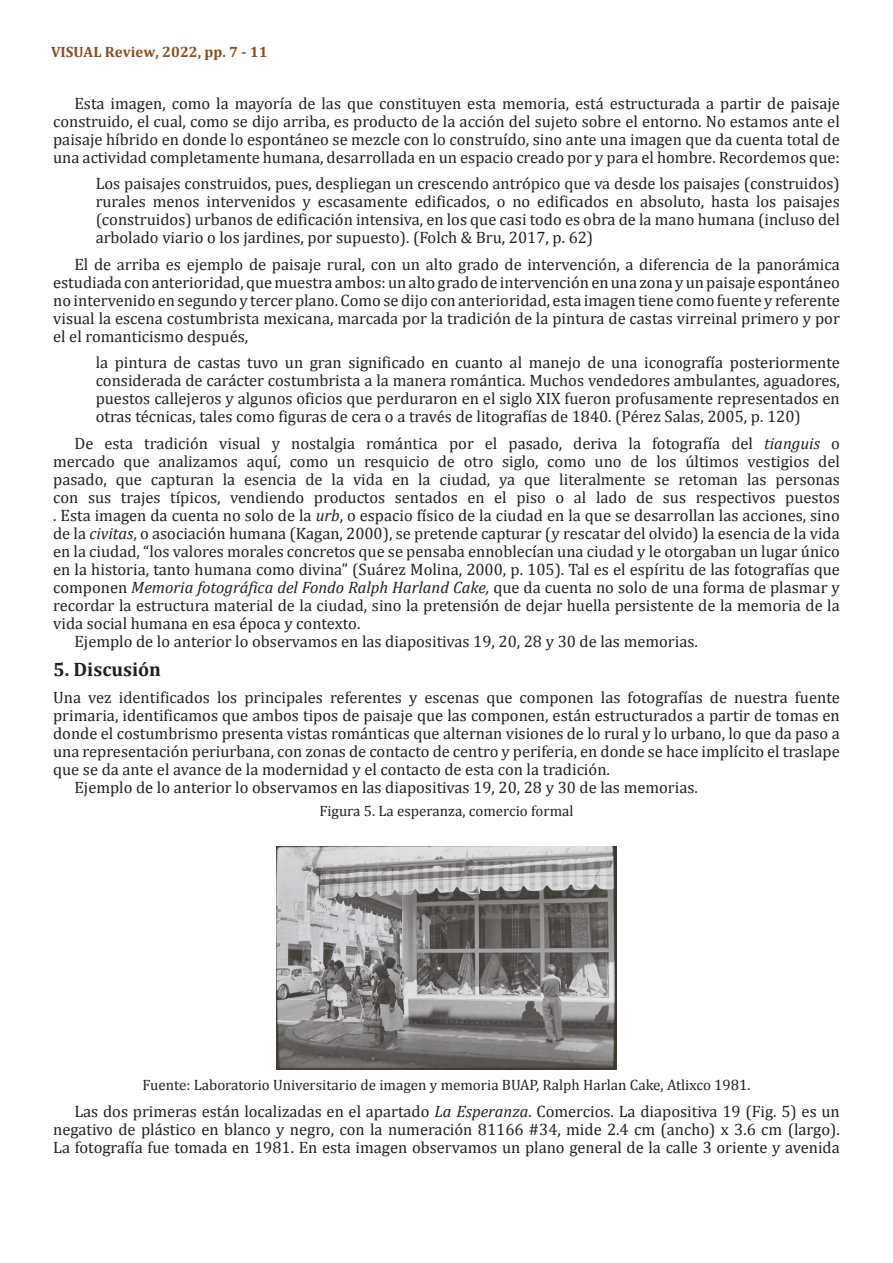
<style>
.page{position:relative;width:893px;height:1263px;background:#fff}
.page>*{position:absolute;margin:0;border:0;box-sizing:border-box;transform-origin:0 0}
.Titulo_1{font:700 19.5px "Cambria";color:#231f20}
.Parrafos-siguientes{font:16.5px/18px "Cambria";color:#231f20;text-align:justify}
.Citas{font:16.5px/18px "Cambria";color:#231f20;text-align:justify}
.Parrafo-Arranque{font:16.5px/18px "Cambria";color:#231f20;text-align:justify}
.Fuente-Tablas{font:15px "Cambria";color:#231f20}
.Parrafos-siguientes-2{font:700 15px "Cambria";color:#845022}
.s1{font-style:italic}
</style>
<div class="page">
<img style="left:276px;top:846px;width:341px;height:223px">
<p class="Parrafos-siguientes-2" style="left:51px;top:41px;width:218px">VISUAL Review, 2022, pp. 7 - 11</p>
<p class="Parrafos-siguientes" style="left:53px;top:94px;width:788px;text-indent:21px">Esta imagen, como la mayoría de las que constituyen esta memoria, está estructurada a partir de paisaje construido, el cual, como se dijo arriba, es producto de la acción del sujeto sobre el entorno. No estamos ante el paisaje híbrido en donde lo espontáneo se mezcle con lo construído, sino ante una imagen que da cuenta total de una actividad completamente humana, desarrollada en un espacio creado por y para el hombre. Recordemos que:</p>
<p class="Citas" style="left:96px;top:174px;width:746px">Los paisajes construidos, pues, despliegan un crescendo antrópico que va desde los paisajes (construidos) rurales menos intervenidos y escasamente edificados, o no edificados en absoluto, hasta los paisajes (construidos) urbanos de edificación intensiva, en los que casi todo es obra de la mano humana (incluso del arbolado viario o los jardines, por supuesto). (Folch &amp; Bru, 2017, p. 62)</p>
<p class="Parrafos-siguientes" style="left:53px;top:255px;width:788px;text-indent:21px">El de arriba es ejemplo de paisaje rural, con un alto grado de intervención, a diferencia de la panorámica estudiada con anterioridad, que muestra ambos: un alto grado de intervención en una zona y un paisaje espontáneo no intervenido en segundo y tercer plano. Como se dijo con anterioridad, esta imagen tiene como fuente y referente visual la escena costumbrista mexicana, marcada por la tradición de la pintura de castas virreinal primero y por el el romanticismo después,</p>
<p class="Citas" style="left:96px;top:353px;width:746px">la pintura de castas tuvo un gran significado en cuanto al manejo de una iconografía posteriormente considerada de carácter costumbrista a la manera romántica. Muchos vendedores ambulantes, aguadores, puestos callejeros y algunos oficios que perduraron en el siglo XIX fueron profusamente representados en otras técnicas, tales como figuras de cera o a través de litografías de 1840. (Pérez Salas, 2005, p. 120)</p>
<p class="Parrafos-siguientes" style="left:53px;top:434px;width:788px;text-indent:21px">De esta tradición visual y nostalgia romántica por el pasado, deriva la fotografía del <span class="s1">tianguis</span> o mercado que analizamos aquí, como un resquicio de otro siglo, como uno de los últimos vestigios del pasado, que capturan la esencia de la vida en la ciudad, ya que literalmente se retoman las personas con sus trajes típicos, vendiendo productos sentados en el piso o al lado de sus respectivos puestos . Esta imagen da cuenta no solo de la <span class="s1">urb</span>, o espacio físico de la ciudad en la que se desarrollan las acciones, sino de la <span class="s1">civitas</span>, o asociación humana (Kagan, 2000), se pretende capturar (y rescatar del olvido) la esencia de la vida en la ciudad, “los valores morales concretos que se pensaba ennoblecían una ciudad y le otorgaban un lugar único en la historia, tanto humana como divina” (Suárez Molina, 2000, p. 105). Tal es el espíritu de las fotografías que componen <span class="s1">Memoria fotográfica del Fondo Ralph Harland Cake,</span> que da cuenta no solo de una forma de plasmar y recordar la estructura material de la ciudad, sino la pretensión de dejar huella persistente de la memoria de la vida social humana en esa época y contexto.</p>
<p class="Parrafos-siguientes" style="left:74px;top:632px;width:625px">Ejemplo de lo anterior lo observamos en las diapositivas 19, 20, 28 y 30 de las memorias.</p>
<p class="Titulo_1" style="left:53px;top:656px;width:109px">5. Discusión</p>
<p class="Parrafo-Arranque" style="left:53px;top:688px;width:788px">Una vez identificados los principales referentes y escenas que componen las fotografías de nuestra fuente primaria, identificamos que ambos tipos de paisaje que las componen, están estructurados a partir de tomas en donde el costumbrismo presenta vistas románticas que alternan visiones de lo rural y lo urbano, lo que da paso a una representación periurbana, con zonas de contacto de centro y periferia, en donde se hace implícito el traslape que se da ante el avance de la modernidad y el contacto de esta con la tradición.</p>
<p class="Parrafos-siguientes" style="left:74px;top:778px;width:625px">Ejemplo de lo anterior lo observamos en las diapositivas 19, 20, 28 y 30 de las memorias.</p>
<p class="Fuente-Tablas" style="left:319px;top:802px;width:256px">Figura 5. La esperanza, comercio formal</p>
<p class="Fuente-Tablas" style="left:142px;top:1076px;width:610px">Fuente: Laboratorio Universitario de imagen y memoria BUAP, Ralph Harlan Cake, Atlixco 1981.</p>
<p class="Parrafos-siguientes" style="left:53px;top:1102px;width:788px;text-indent:21px">Las dos primeras están localizadas en el apartado <span class="s1">La Esperanza</span>. Comercios. La diapositiva 19 (Fig. 5) es un negativo de plástico en blanco y negro, con la numeración 81166 #34, mide 2.4 cm (ancho) x 3.6 cm (largo).<br>La fotografía fue tomada en 1981. En esta imagen observamos un plano general de la calle 3 oriente y avenida</p>
</div>
